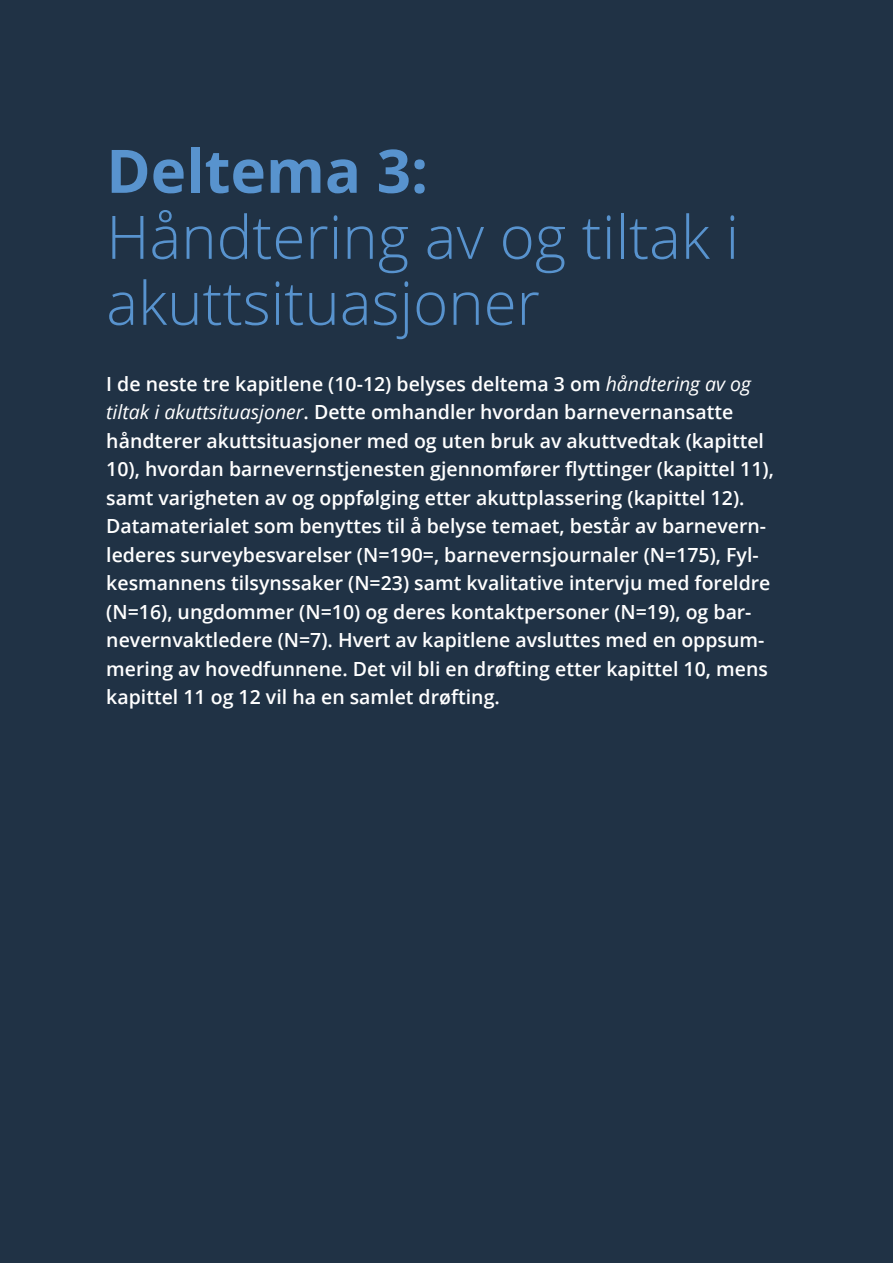
<style>
.page{position:relative;width:893px;height:1263px;background:#203245}
.page>*{position:absolute;margin:0;border:0;box-sizing:border-box;transform-origin:0 0}
.t1{font:300 60px/66px "Open Sans";color:#5893ce}
.t2{font:700 60px "Open Sans";color:#5893ce}
.t3{font:600 19.5px/28.5px "Open Sans";color:#fff}
.s1{font-weight:400;font-style:italic}
</style>
<div class="page">
<h1 class="t2" style="left:106px;top:129px;width:323px">Deltema 3:</h1>
<h1 class="t1" style="left:106px;top:202px;width:634px">Håndtering av og tiltak i akuttsituasjoner</h1>
<p class="t3" style="left:106px;top:369px;width:669px">I de neste tre kapitlene (10-12) belyses deltema 3 om <span class="s1">håndtering av og tiltak i akuttsituasjoner</span>. Dette omhandler hvordan barnevernansatte håndterer akuttsituasjoner med og uten bruk av akuttvedtak (kapittel 10), hvordan barnevernstjenesten gjennomfører flyttinger (kapittel 11), samt varigheten av og oppfølging etter akuttplassering (kapittel 12).<br>Datamaterialet som benyttes til å belyse temaet, består av barnevern&shy;lederes surveybesvarelser (N=190=, barnevernsjournaler (N=175), Fyl&shy;kesmannens tilsynssaker (N=23) samt kvalitative intervju med foreldre (N=16), ungdommer (N=10) og deres kontaktpersoner (N=19), og bar&shy;nevernvaktledere (N=7). Hvert av kapitlene avsluttes med en oppsum&shy;mering av hovedfunnene. Det vil bli en drøfting etter kapittel 10, mens kapittel 11 og 12 vil ha en samlet drøfting.</p>
</div>
